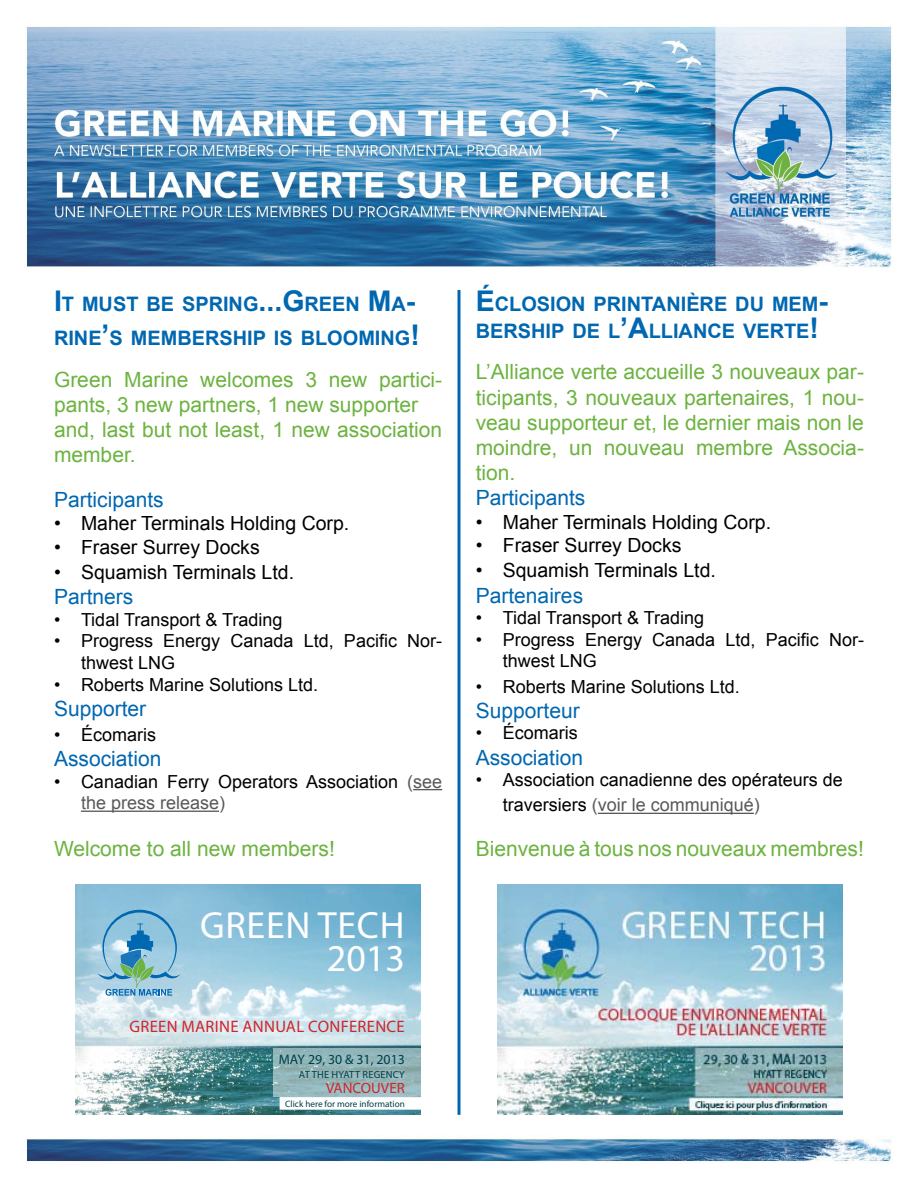
<style>
.page{position:relative;width:918px;height:1188px;background:#fff}
.page>*{position:absolute;margin:0;border:0;box-sizing:border-box;transform-origin:0 0}
.t1{font:38.1px/32.2px "Myriad Pro";letter-spacing:.02em;color:#fff;text-align:right}
.t2{font:21px/25.2px "Arial";color:#6cb33f}
.t3{font:21px "Arial";color:#0067b1}
.t4{font:700 19.95px/34.2px "Arial";color:#0067b1}
.t5{font:19.5px "Arial";color:#000}
.t6{font:18px/21.6px "Arial";color:#000}
.t7{font:16.65px "Myriad Pro";letter-spacing:.02em;color:#d2232a}
.t8{font:15px "Myriad Pro";color:#d2232a}
.t9{font:13.8px "Myriad Pro";color:#003e47}
.t10{font:10.35px "Myriad Pro";letter-spacing:.02em;color:#003e47}
.t11{font:9.15px "Myriad Pro";color:#003e47}
.s1{font-size:28.5px}
.s2{color:#58595b}
</style>
<div class="page">
<img style="left:26px;top:26px;width:867px;height:1136px">
<hr style="left:458px;top:290px;width:2px;height:825px;background:#0067b1">
<svg style="left:413px;top:789px;width:29px;height:1px"></svg>
<hr style="left:81px;top:811px;width:138px;height:1px;background:#58595b">
<hr style="left:598px;top:813px;width:156px;height:1px;background:#58595b">
<img style="left:75px;top:884px;width:346px;height:231px">
<svg style="left:97px;top:910px;width:84px;height:86px"></svg>
<div style="left:280px;top:1097px;width:141px;height:13px;background:#fff"></div>
<svg style="left:273px;top:1048px;width:148px;height:48px"></svg>
<img style="left:497px;top:884px;width:346px;height:231px">
<p class="t4" style="left:54px;top:287px;width:367px"><span class="s1">I</span>T MUST BE SPRING<span class="s1">...G</span>REEN <span class="s1">M</span>A<span class="s1">-<br></span>RINE<span class="s1">’</span>S MEMBERSHIP IS BLOOMING<span class="s1">!</span></p>
<p class="t2" style="left:54px;top:367px;width:390px">Green Marine welcomes 3 new partici&shy;pants, 3 new partners, 1 new supporter</p>
<p class="t2" style="left:54px;top:417px;width:390px">and, last but not least, 1 new association member.</p>
<p class="t3" style="left:54px;top:486px;width:111px">Participants</p>
<p class="t5" style="left:54px;top:511px;width:297px">• Maher Terminals Holding Corp.</p>
<p class="t5" style="left:54px;top:534px;width:207px">• Fraser Surrey Docks</p>
<p class="t5" style="left:54px;top:559px;width:242px">• Squamish Terminals Ltd.</p>
<p class="t3" style="left:54px;top:583px;width:81px">Partners</p>
<p class="t6" style="left:54px;top:609px;width:230px">• Tidal Transport &amp; Trading</p>
<p class="t6" style="left:81px;top:630px;width:363px;text-indent:-27px">• Progress Energy Canada Ltd, Pacific Nor&shy;thwest LNG</p>
<p class="t6" style="left:54px;top:674px;width:266px">• Roberts Marine Solutions Ltd.</p>
<p class="t3" style="left:54px;top:695px;width:94px">Supporter</p>
<p class="t6" style="left:54px;top:724px;width:104px">• Écomaris</p>
<p class="t3" style="left:54px;top:745px;width:109px">Association</p>
<p class="t6" style="left:81px;top:771px;width:363px;text-indent:-27px">• Canadian Ferry Operators Association <span class="s2">(see the press release)</span></p>
<p class="t2" style="left:54px;top:836px;width:282px">Welcome to all new members!</p>
<h1 class="t1" style="left:200px;top:909px;width:206px">GREEN TECH<br>2013</h1>
<p class="t7" style="left:129px;top:1016px;width:277px">GREEN MARINE ANNUAL CONFERENCE</p>
<p class="t9" style="left:279px;top:1050px;width:128px">MAY 29, 30 &amp; 31, 2013</p>
<p class="t10" style="left:299px;top:1068px;width:107px">AT THE HYATT REGENCY</p>
<p class="t8" style="left:326px;top:1079px;width:80px">VANCOUVER</p>
<p class="t11" style="left:285px;top:1099px;width:121px">Click here for more information</p>
<p class="t4" style="left:476px;top:291px;width:354px;line-height:27px"><span class="s1">É</span>CLOSION PRINTANIÈRE DU MEM<span class="s1">-<br></span>BERSHIP DE L<span class="s1">’A</span>LLIANCE VERTE<span class="s1">!</span></p>
<p class="t2" style="left:476px;top:360px;width:390px;text-align:justify">L’Alliance verte accueille 3 nouveaux par&shy;ticipants, 3 nouveaux partenaires, 1 nou&shy;veau supporteur et, le dernier mais non le moindre, un nouveau membre Associa&shy;tion.</p>
<p class="t3" style="left:476px;top:484px;width:111px">Participants</p>
<p class="t5" style="left:476px;top:509px;width:297px">• Maher Terminals Holding Corp.</p>
<p class="t5" style="left:476px;top:533px;width:207px">• Fraser Surrey Docks</p>
<p class="t5" style="left:476px;top:558px;width:242px">• Squamish Terminals Ltd.</p>
<p class="t3" style="left:476px;top:582px;width:109px">Partenaires</p>
<p class="t6" style="left:476px;top:607px;width:230px">• Tidal Transport &amp; Trading</p>
<p class="t6" style="left:503px;top:629px;width:363px;text-indent:-27px">• Progress Energy Canada Ltd, Pacific Nor&shy;thwest LNG</p>
<p class="t6" style="left:476px;top:676px;width:266px">• Roberts Marine Solutions Ltd.</p>
<p class="t3" style="left:476px;top:697px;width:105px">Supporteur</p>
<p class="t6" style="left:476px;top:723px;width:104px">• Écomaris</p>
<p class="t3" style="left:476px;top:744px;width:109px">Association</p>
<p class="t6" style="left:503px;top:768px;width:342px;line-height:25.2px;text-indent:-27px">• Association canadienne des opérateurs de traversiers <span class="s2">(voir le communiqué)</span></p>
<p class="t2" style="left:476px;top:836px;width:390px">Bienvenue à tous nos nouveaux membres!</p>
</div>
